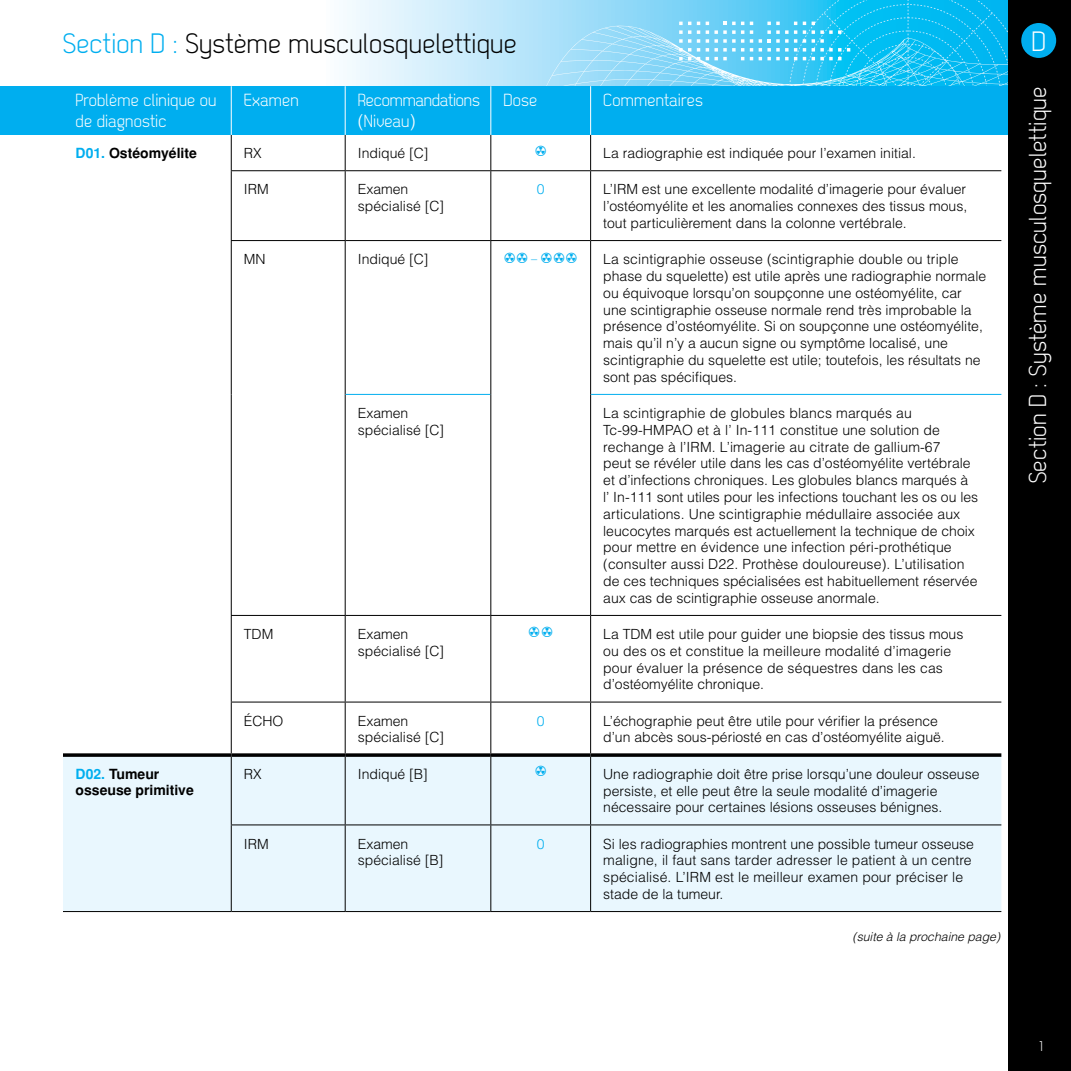
<style>
.page{position:relative;width:1071px;height:1071px;background:#fff}
.page>*{position:absolute;margin:0;border:0;box-sizing:border-box;transform-origin:0 0}
.t1{font:28px "Dekar";letter-spacing:.01em;color:#000}
.t2{font:27.82px "Dekar";color:#fff}
.t3{font:24.5px "Dekar";letter-spacing:.01em;color:#fff}
.t4{font:17.5px/21px "Dekar";letter-spacing:.01em;color:#fff}
.t5{font:17.5px/21px "Dekar";letter-spacing:-.01em;color:#fff}
.t6{font:300 14px/16.8px "Helvetica";color:#000}
.t7{font:700 14px/16.8px "Helvetica";color:#000}
.t8{font:300 14px "Helvetica";color:#00aeef}
.t9{font:14px "Dekar";color:#fff}
.t10{font:italic 300 12.25px "Helvetica";color:#000}
.t11{font:12.25px "RADIATION";letter-spacing:-.02em;color:#00aeef}
.s1{color:#00aeef}
.s2{font-family:"Helvetica";font-weight:300}
</style>
<div class="page">
<svg style="left:347px;top:0;width:412px;height:86px;background:#bfe8fa"></svg>
<svg style="left:437px;top:25px;width:322px;height:61px;background:#a6e0f9"></svg>
<svg style="left:759px;top:0;width:249px;height:172px"></svg>
<svg style="left:750px;top:22px;width:3px;height:38px"></svg>
<svg style="left:706px;top:22px;width:38px;height:38px"></svg>
<svg style="left:697px;top:22px;width:3px;height:38px"></svg>
<svg style="left:679px;top:22px;width:12px;height:38px"></svg>
<div style="left:0;top:86px;width:1071px;height:49px;background:#00aeef"></div>
<div style="left:1008px;top:0;width:63px;height:1071px;background:#000"></div>
<div style="left:1021px;top:23px;width:35px;height:35px;background:#00aeef;border-radius:50%"></div>
<svg style="left:230px;top:86px;width:362px;height:49px"></svg>
<div style="left:63px;top:757px;width:938px;height:154px;background:#e9f7fe"></div>
<hr style="left:231px;top:135px;width:1px;height:35px;background:#000">
<hr style="left:345px;top:135px;width:1px;height:35px;background:#000">
<hr style="left:231px;top:170px;width:114px;height:1px;background:#000">
<hr style="left:231px;top:171px;width:1px;height:69px;background:#000">
<hr style="left:345px;top:170px;width:146px;height:1px;background:#000">
<hr style="left:345px;top:171px;width:1px;height:69px;background:#000">
<hr style="left:231px;top:240px;width:114px;height:1px;background:#000">
<hr style="left:231px;top:241px;width:1px;height:153px;background:#000">
<hr style="left:345px;top:240px;width:146px;height:1px;background:#000">
<hr style="left:345px;top:241px;width:1px;height:153px;background:#000">
<hr style="left:231px;top:394px;width:1px;height:221px;background:#000">
<hr style="left:345px;top:394px;width:1px;height:221px;background:#000">
<hr style="left:231px;top:615px;width:114px;height:1px;background:#000">
<hr style="left:231px;top:616px;width:1px;height:86px;background:#000">
<hr style="left:345px;top:615px;width:146px;height:1px;background:#000">
<hr style="left:345px;top:616px;width:1px;height:86px;background:#000">
<hr style="left:231px;top:702px;width:114px;height:1px;background:#000">
<hr style="left:231px;top:703px;width:1px;height:50px;background:#000">
<hr style="left:345px;top:702px;width:146px;height:1px;background:#000">
<hr style="left:345px;top:703px;width:1px;height:50px;background:#000">
<hr style="left:231px;top:757px;width:1px;height:67px;background:#000">
<hr style="left:345px;top:757px;width:1px;height:67px;background:#000">
<hr style="left:231px;top:825px;width:1px;height:86px;background:#000">
<hr style="left:345px;top:825px;width:1px;height:86px;background:#000">
<hr style="left:231px;top:86px;width:1px;height:49px;background:#fff">
<hr style="left:345px;top:86px;width:1px;height:49px;background:#fff">
<svg style="left:63px;top:753px;width:168px;height:4px"></svg>
<svg style="left:231px;top:753px;width:114px;height:4px"></svg>
<svg style="left:345px;top:753px;width:146px;height:4px"></svg>
<hr style="left:231px;top:824px;width:114px;height:1px;background:#000">
<hr style="left:345px;top:824px;width:146px;height:1px;background:#000">
<hr style="left:63px;top:911px;width:168px;height:1px;background:#000">
<hr style="left:231px;top:911px;width:114px;height:1px;background:#000">
<hr style="left:345px;top:911px;width:146px;height:1px;background:#000">
<hr style="left:490px;top:86px;width:1px;height:49px;background:#fff">
<hr style="left:590px;top:86px;width:1px;height:49px;background:#fff">
<hr style="left:590px;top:135px;width:1px;height:35px;background:#000">
<hr style="left:590px;top:171px;width:1px;height:69px;background:#000">
<hr style="left:590px;top:241px;width:1px;height:153px;background:#000">
<hr style="left:590px;top:394px;width:1px;height:221px;background:#000">
<hr style="left:590px;top:616px;width:1px;height:86px;background:#000">
<hr style="left:590px;top:703px;width:1px;height:50px;background:#000">
<hr style="left:590px;top:757px;width:1px;height:67px;background:#000">
<hr style="left:590px;top:825px;width:1px;height:86px;background:#000">
<hr style="left:346px;top:394px;width:144px;height:1px;background:#00aeef">
<hr style="left:591px;top:394px;width:410px;height:1px;background:#00aeef">
<hr style="left:490px;top:135px;width:1px;height:35px;background:#000">
<hr style="left:591px;top:170px;width:410px;height:1px;background:#000">
<hr style="left:491px;top:170px;width:100px;height:1px;background:#000">
<hr style="left:490px;top:171px;width:1px;height:69px;background:#000">
<hr style="left:591px;top:240px;width:410px;height:1px;background:#000">
<hr style="left:491px;top:240px;width:100px;height:1px;background:#000">
<hr style="left:490px;top:241px;width:1px;height:153px;background:#000">
<hr style="left:490px;top:394px;width:1px;height:221px;background:#000">
<hr style="left:591px;top:615px;width:410px;height:1px;background:#000">
<hr style="left:491px;top:615px;width:100px;height:1px;background:#000">
<hr style="left:490px;top:616px;width:1px;height:86px;background:#000">
<hr style="left:591px;top:702px;width:410px;height:1px;background:#000">
<hr style="left:491px;top:702px;width:100px;height:1px;background:#000">
<hr style="left:490px;top:703px;width:1px;height:50px;background:#000">
<hr style="left:490px;top:757px;width:1px;height:67px;background:#000">
<hr style="left:490px;top:825px;width:1px;height:86px;background:#000">
<svg style="left:491px;top:753px;width:100px;height:4px"></svg>
<svg style="left:591px;top:753px;width:410px;height:4px;background:#1e1e1f"></svg>
<hr style="left:491px;top:824px;width:100px;height:1px;background:#000">
<hr style="left:591px;top:824px;width:410px;height:1px;background:#000">
<hr style="left:491px;top:911px;width:100px;height:1px;background:#000">
<hr style="left:591px;top:911px;width:410px;height:1px;background:#000">
<h1 class="t1" style="left:63px;top:29px;width:455px"><span class="s1">Section D :</span> Système musculosquelettique</h1>
<p class="t4" style="left:76px;top:90px;width:143px">Problème clinique ou de diagnostic</p>
<p class="t4" style="left:244px;top:90px;width:56px">Examen</p>
<p class="t5" style="left:358px;top:90px;width:124px">Recommandations <span class="s2">(</span>Niveau<span class="s2">)</span></p>
<p class="t4" style="left:503px;top:90px;width:35px">Dose</p>
<p class="t4" style="left:603px;top:90px;width:101px">Commentaires</p>
<p class="t7" style="left:76px;top:145px;width:123px"><span class="s1">D01.</span> Ostéomyélite</p>
<p class="t6" style="left:244px;top:144px;width:19px">RX</p>
<p class="t6" style="left:358px;top:144px;width:72px">Indiqué [C]</p>
<p class="t11" style="left:534px;top:145px;width:14px">d</p>
<p class="t6" style="left:603px;top:144px;width:314px">La radiographie est indiquée pour l’examen initial.</p>
<p class="t6" style="left:244px;top:181px;width:26px">IRM</p>
<p class="t6" style="left:358px;top:181px;width:88px">Examen spécialisé [C]</p>
<p class="t8" style="left:537px;top:181px;width:9px">0</p>
<p class="t6" style="left:603px;top:181px;width:366px;text-align:justify">L’IRM est une excellente modalité d’imagerie pour évaluer l’ostéomyélite et les anomalies connexes des tissus mous, tout particulièrement dans la colonne vertébrale.</p>
<p class="t6" style="left:244px;top:250px;width:23px">MN</p>
<p class="t6" style="left:358px;top:250px;width:72px">Indiqué [C]</p>
<p class="t11" style="left:503px;top:252px;width:76px">dd <span class="s2">–</span> ddd</p>
<p class="t6" style="left:603px;top:250px;width:385px">La scintigraphie osseuse (scintigraphie double ou triple phase du squelette) est utile après une radiographie normale ou équivoque lorsqu’on soupçonne une ostéomyélite, car une scintigraphie osseuse normale rend très improbable la présence d’ostéomyélite. Si on soupçonne une ostéomyélite, mais qu’il n’y a aucun signe ou symptôme localisé, une scintigraphie du squelette est utile; toutefois, les résultats ne sont pas spécifiques.</p>
<p class="t6" style="left:358px;top:404px;width:88px">Examen spécialisé [C]</p>
<p class="t6" style="left:603px;top:404px;width:377px">La scintigraphie de globules blancs marqués au Tc-99-HMPAO et à l’ In-111 constitue une solution de rechange à l’IRM. L’imagerie au citrate de gallium-67<br>peut se révéler utile dans les cas d’ostéomyélite vertébrale et d’infections chroniques. Les globules blancs marqués à<br>l’ In-111 sont utiles pour les infections touchant les os ou les articulations. Une scintigraphie médullaire associée aux leucocytes marqués est actuellement la technique de choix pour mettre en évidence une infection péri-prothétique (consulter aussi D22. Prothèse douloureuse). L’utilisation de ces techniques spécialisées est habituellement réservée aux cas de scintigraphie osseuse anormale.</p>
<p class="t6" style="left:244px;top:625px;width:31px">TDM</p>
<p class="t6" style="left:358px;top:625px;width:88px">Examen spécialisé [C]</p>
<p class="t11" style="left:528px;top:626px;width:27px">dd</p>
<p class="t6" style="left:603px;top:625px;width:362px">La TDM est utile pour guider une biopsie des tissus mous ou des os et constitue la meilleure modalité d’imagerie pour évaluer la présence de séquestres dans les cas d’ostéomyélite chronique.</p>
<p class="t6" style="left:244px;top:712px;width:41px">ÉCHO</p>
<p class="t6" style="left:358px;top:712px;width:88px">Examen spécialisé [C]</p>
<p class="t8" style="left:537px;top:712px;width:9px">0</p>
<p class="t6" style="left:603px;top:712px;width:343px">L’échographie peut être utile pour vérifier la présence d’un abcès sous-périosté en cas d’ostéomyélite aiguë.</p>
<p class="t7" style="left:76px;top:765px;width:120px"><span class="s1">D02.</span> Tumeur osseuse primitive</p>
<p class="t6" style="left:244px;top:765px;width:19px">RX</p>
<p class="t6" style="left:358px;top:765px;width:72px">Indiqué [B]</p>
<p class="t11" style="left:534px;top:766px;width:14px">d</p>
<p class="t6" style="left:603px;top:765px;width:378px">Une radiographie doit être prise lorsqu’une douleur osseuse persiste, et elle peut être la seule modalité d’imagerie nécessaire pour certaines lésions osseuses bénignes.</p>
<p class="t6" style="left:244px;top:835px;width:26px">IRM</p>
<p class="t6" style="left:358px;top:835px;width:87px">Examen spécialisé [B]</p>
<p class="t8" style="left:537px;top:835px;width:9px">0</p>
<p class="t6" style="left:603px;top:835px;width:372px">Si les radiographies montrent une possible tumeur osseuse maligne, il faut sans tarder adresser le patient à un centre spécialisé. L’IRM est le meilleur examen pour préciser le stade de la tumeur.</p>
<p class="t10" style="left:853px;top:929px;width:149px">(suite à la prochaine page)</p>
<h2 class="t2" style="left:1031px;top:27px;width:16px">D</h2>
<h3 class="t3" style="left:1026px;top:483px;width:399px;rotate:-90deg">Section D : Système musculosquelettique</h3>
<p class="t9" style="left:1040px;top:1039px;width:5px">1</p>
</div>
